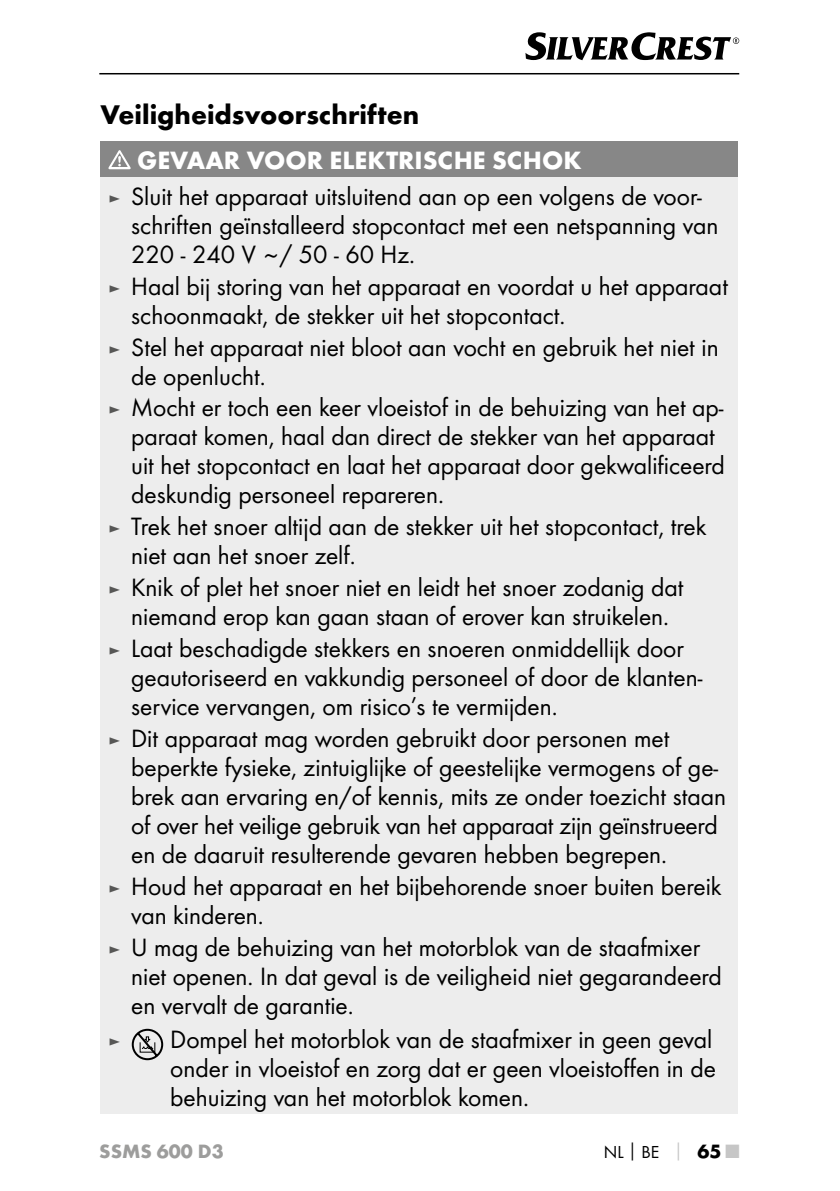
<style>
.page{position:relative;width:840px;height:1191px;background:#fff}
.page>*{position:absolute;margin:0;border:0;box-sizing:border-box;transform-origin:0 0}
.t1{font:700 28px "Futura";color:#000}
.t2{font:26px/29px "Futura Boo";color:#000}
.t3{font:700 26px "Futura";color:#fff}
.t4{font:700 20px "Futura";color:#9d9d9c}
.t5{font:18px "Futura Boo";color:#000}
.t6{font:18px "Futura Boo";color:#575756}
.s1{font-size:18px;color:#575756}
.s2{font-family:"Futura";font-weight:700}
.s3{font-family:"Futura";font-weight:700;color:#c6c6c6}
.s4{font-family:"Futura";font-weight:700;font-size:20px}
.s5{font-family:"Futura";font-weight:700;font-size:20px;color:#c6c6c6}
</style>
<div class="page">
<hr style="left:99px;top:73px;width:639px;height:1px;background:#000">
<svg style="left:525px;top:32px;width:213px;height:28px"></svg>
<div style="left:100px;top:141px;width:637px;height:36px;background:#878787"></div>
<div style="left:100px;top:177px;width:637px;height:936px;background:#ededed"></div>
<svg style="left:108px;top:150px;width:23px;height:19px"></svg>
<svg style="left:131px;top:1028px;width:33px;height:33px"></svg>
<p class="t1" style="left:100px;top:97px;width:320px">Veiligheidsvoorschriften</p>
<p class="t3" style="left:137px;top:144px;width:445px">GEVAAR VOOR ELEKTRISCHE SCHOK</p>
<p class="t2" style="left:131px;top:181px;width:588px;text-indent:-23px"><span class="s1">►</span> Sluit het apparaat uitsluitend aan op een volgens de voor&shy;schriften geïnstalleerd stopcontact met een netspanning van<br>220 - 240 V ~/ 50 - 60 Hz.</p>
<p class="t2" style="left:131px;top:271px;width:598px;text-indent:-23px"><span class="s1">►</span> Haal bij storing van het apparaat en voordat u het apparaat schoonmaakt, de stekker uit het stopcontact.</p>
<p class="t2" style="left:131px;top:332px;width:588px;text-indent:-23px"><span class="s1">►</span> Stel het apparaat niet bloot aan vocht en gebruik het niet in de openlucht.</p>
<p class="t2" style="left:131px;top:393px;width:595px;text-indent:-23px"><span class="s1">►</span> Mocht er toch een keer vloeistof in de behuizing van het ap&shy;paraat komen, haal dan direct de stekker van het apparaat uit het stopcontact en laat het apparaat door gekwalificeerd deskundig personeel repareren.</p>
<p class="t2" style="left:131px;top:512px;width:576px;text-indent:-23px"><span class="s1">►</span> Trek het snoer altijd aan de stekker uit het stopcontact, trek niet aan het snoer zelf.</p>
<p class="t2" style="left:108px;top:573px;width:576px;text-align:center"><span class="s1">►</span> Knik of plet het snoer niet en leidt het snoer zodanig dat niemand erop kan gaan staan of erover kan struikelen.</p>
<p class="t2" style="left:131px;top:633px;width:572px;text-indent:-23px"><span class="s1">►</span> Laat beschadigde stekkers en snoeren onmiddellijk door geautoriseerd en vakkundig personeel of door de klanten&shy;service vervangen, om risico’s te vermijden.</p>
<p class="t2" style="left:131px;top:723px;width:596px;text-indent:-23px"><span class="s1">►</span> Dit apparaat mag worden gebruikt door personen met beperkte fysieke, zintuiglijke of geestelijke vermogens of ge&shy;brek aan ervaring en/of kennis, mits ze onder toezicht staan of over het veilige gebruik van het apparaat zijn geïnstrueerd en de daaruit resulterende gevaren hebben begrepen.</p>
<p class="t2" style="left:131px;top:871px;width:591px;text-indent:-23px"><span class="s1">►</span> Houd het apparaat en het bijbehorende snoer buiten bereik van kinderen.</p>
<p class="t2" style="left:131px;top:932px;width:592px;text-indent:-23px"><span class="s1">►</span> U mag de behuizing van het motorblok van de staafmixer niet openen. In dat geval is de veiligheid niet gegarandeerd en vervalt de garantie.</p>
<p class="t6" style="left:108px;top:1031px;width:14px">►</p>
<p class="t2" style="left:170px;top:1024px;width:547px">Dompel het motorblok van de staafmixer in geen geval onder in vloeistof en zorg dat er geen vloeistoffen in de behuizing van het motorblok komen.</p>
<p class="t4" style="left:99px;top:1139px;width:126px">SSMS 600 D3</p>
<p class="t5" style="left:603px;top:1141px;width:137px">NL<span class="s2">│</span>BE <span class="s3">│</span> <span class="s4">65</span> <span class="s5">■</span></p>
</div>
